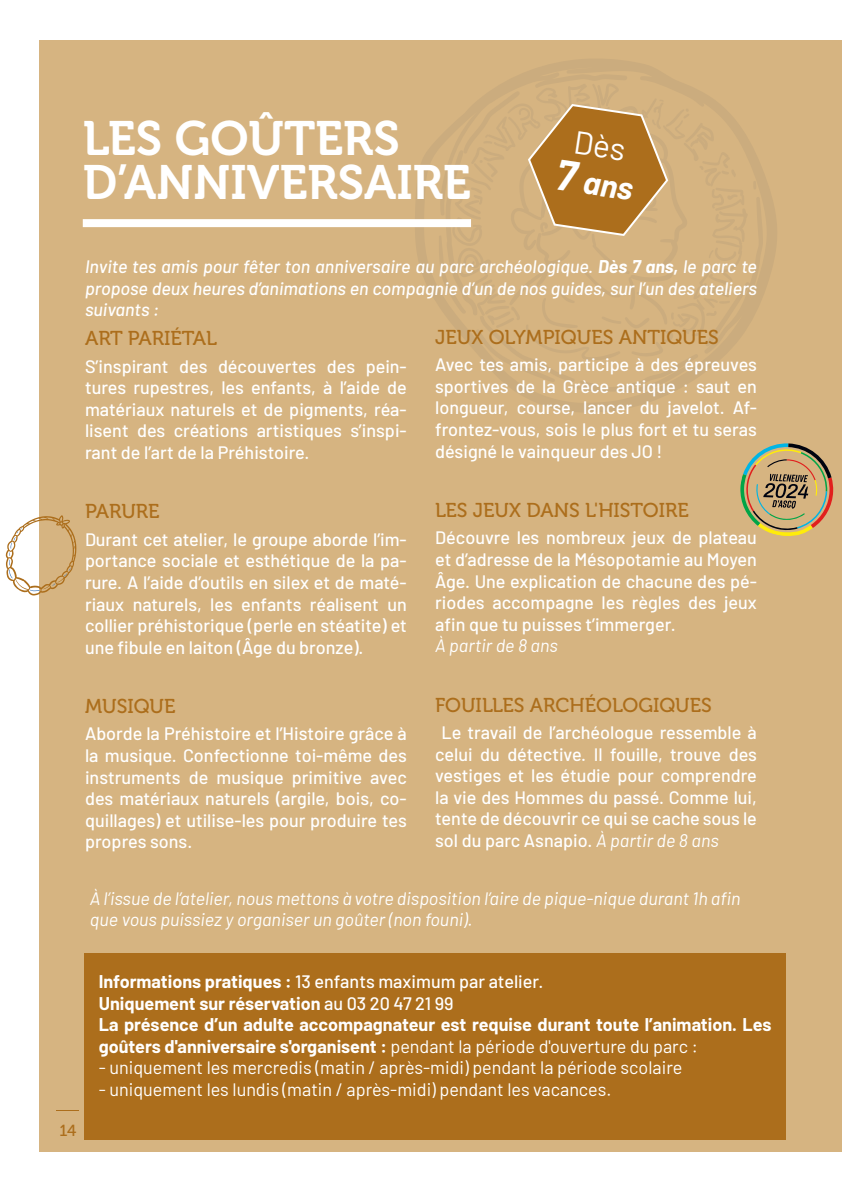
<style>
.page{position:relative;width:842px;height:1191px;background:#fff}
.page>*{position:absolute;margin:0;border:0;box-sizing:border-box;transform-origin:0 0}
.t1{font:48px/44px "Museo 700";color:#fff}
.t2{font:32px/37.6px "Barlow";color:#fff;text-align:center}
.t3{font:20px "Museo 500";color:#ac6e1c}
.t4{font:500 18px/21.6px "Barlow";color:#fff;text-align:justify}
.t5{font:700 18px/21.6px "Barlow";color:#fff}
.t6{font:italic 500 18px/21.6px "Barlow";color:#fff;text-align:justify}
.t7{font:italic 18px/21.6px "Barlow";color:#fff}
.t8{font:18px "Barlow";color:#fff}
.t9{font:16px "Museo 500";color:#ac6e1c}
.s1{font-weight:700;font-style:italic;font-size:42px}
.s2{font-weight:700;font-style:italic}
.s3{font-weight:700}
.s4{font-weight:400;font-style:italic}
.s5{font-weight:500}
.s6{font-weight:400}
</style>
<div class="page">
<div style="left:40px;top:40px;width:802px;height:1111px;background:#d6b481"></div>
<svg style="left:414px;top:59px;width:363px;height:353px"></svg>
<svg style="left:740px;top:443px;width:94px;height:93px"></svg>
<div style="left:83px;top:219px;width:388px;height:8px;background:#fff"></div>
<div style="left:85px;top:953px;width:701px;height:186px;background:#ac6e1c"></div>
<svg style="left:6px;top:514px;width:71px;height:81px"></svg>
<svg style="left:439px;top:83px;width:317px;height:310px"></svg>
<h1 class="t1" style="left:83px;top:117px;width:390px">LES GOÛTERS<br>D’ANNIVERSAIRE</h1>
<h2 class="t2" style="left:565px;top:119px;width:80px;rotate:9deg">Dès<br><span class="s1">7</span> <span class="s2">ans</span></h2>
<p class="t6" style="left:85px;top:254px;width:673px">Invite tes amis pour fêter ton anniversaire au parc archéologique. <span class="s3">Dès 7 ans,</span> le parc te propose deux heures d’animations en compagnie d’un de nos guides, sur l’un des ateliers suivants :</p>
<p class="t3" style="left:435px;top:326px;width:285px">JEUX OLYMPIQUES ANTIQUES</p>
<p class="t4" style="left:435px;top:352px;width:323px">Avec tes amis, participe à des épreuves sportives de la Grèce antique : saut en longueur, course, lancer du javelot. Af&shy;frontez-vous, sois le plus fort et tu seras désigné le vainqueur des JO !</p>
<p class="t3" style="left:85px;top:327px;width:133px">ART PARIÉTAL</p>
<p class="t4" style="left:85px;top:354px;width:323px">S’inspirant des découvertes des pein&shy;tures rupestres, les enfants, à l’aide de matériaux naturels et de pigments, réa&shy;lisent des créations artistiques s’inspi&shy;rant de l’art de la Préhistoire.</p>
<p class="t3" style="left:85px;top:500px;width:76px">PARURE</p>
<p class="t4" style="left:85px;top:527px;width:323px">Durant cet atelier, le groupe aborde l’im&shy;portance sociale et esthétique de la pa&shy;rure. A l’aide d’outils en silex et de maté&shy;riaux naturels, les enfants réalisent un collier préhistorique (perle en stéatite) et une fibule en laiton (Âge du bronze).</p>
<p class="t3" style="left:85px;top:695px;width:92px">MUSIQUE</p>
<p class="t4" style="left:85px;top:721px;width:323px">Aborde la Préhistoire et l’Histoire grâce à la musique. Confectionne toi-même des instruments de musique primitive avec des matériaux naturels (argile, bois, co&shy;quillages) et utilise-les pour produire tes propres sons.</p>
<p class="t3" style="left:435px;top:499px;width:255px">LES JEUX DANS L'HISTOIRE</p>
<p class="t4" style="left:435px;top:525px;width:323px">Découvre les nombreux jeux de plateau et d’adresse de la Mésopotamie au Moyen Âge. Une explication de chacune des pé&shy;riodes accompagne les règles des jeux afin que tu puisses t’immerger.</p>
<p class="t7" style="left:435px;top:633px;width:124px">À partir de 8 ans</p>
<p class="t3" style="left:435px;top:694px;width:278px">FOUILLES ARCHÉOLOGIQUES</p>
<p class="t4" style="left:435px;top:720px;width:323px;text-indent:6px">Le travail de l’archéologue ressemble à celui du détective. Il fouille, trouve des vestiges et les étudie pour comprendre la vie des Hommes du passé. Comme lui, tente de découvrir ce qui se cache sous le sol du parc Asnapio. <span class="s4">À partir de 8 ans</span></p>
<p class="t7" style="left:90px;top:886px;width:652px">À l’issue de l’atelier, nous mettons à votre disposition l’aire de pique-nique durant 1h afin que vous puissiez y organiser un goûter (non founi).</p>
<p class="t9" style="left:59px;top:1122px;width:18px">14</p>
<p class="t5" style="left:99px;top:969px;width:674px">Informations pratiques : <span class="s5">13 enfants maximum par atelier.<br></span>Uniquement sur réservation <span class="s5">au 03 20 47 21 99<br></span>La présence d’un adulte accompagnateur est requise durant toute l’animation. Les goûters d'anniversaire s'organisent : <span class="s6">pendant la période d'ouverture du parc :</span></p>
<p class="t8" style="left:99px;top:1054px;width:585px">- uniquement les mercredis (matin / après-midi) pendant la période scolaire</p>
<p class="t8" style="left:99px;top:1076px;width:514px">- uniquement les lundis (matin / après-midi) pendant les vacances.</p>
</div>
